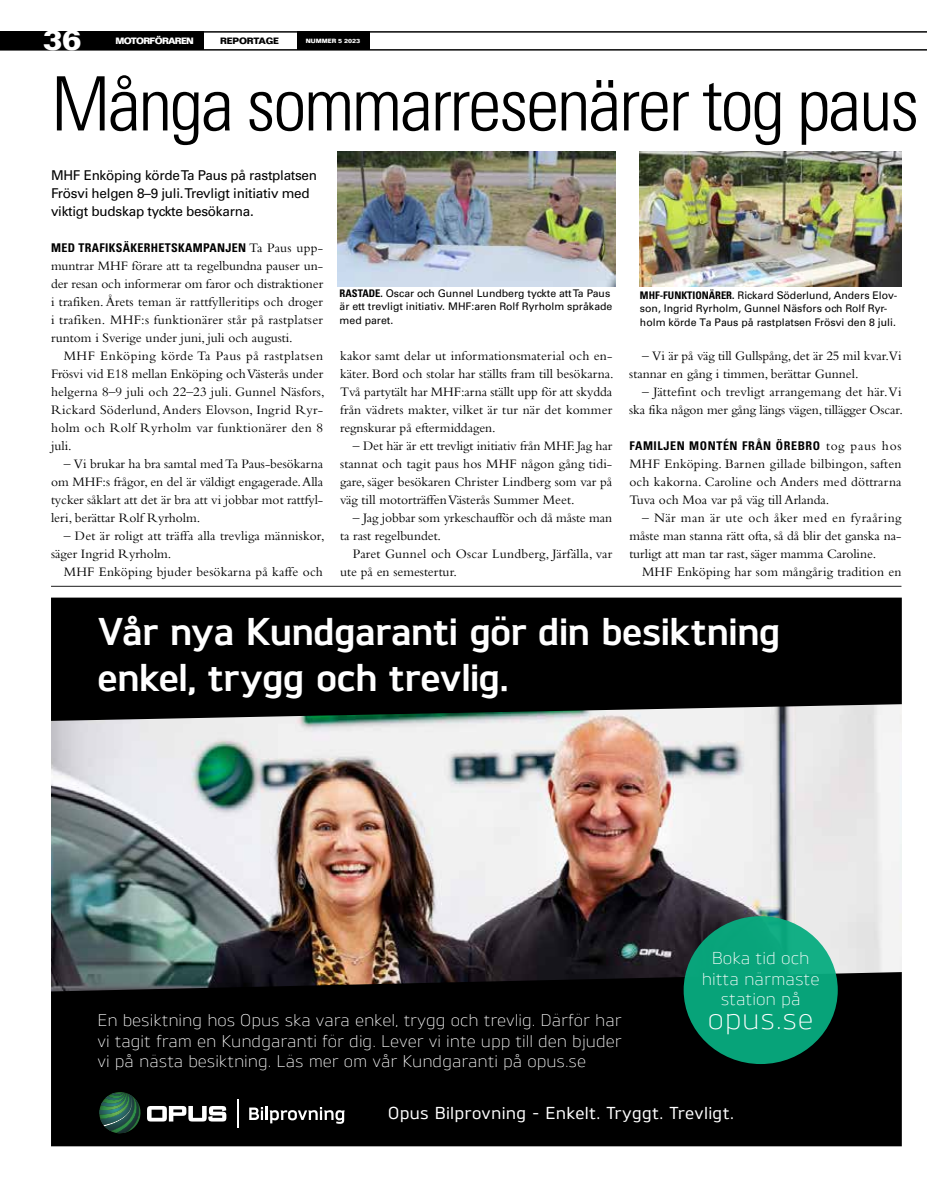
<style>
.page{position:relative;width:927px;height:1191px;background:#fff}
.page>*{position:absolute;margin:0;border:0;box-sizing:border-box;transform-origin:0 0}
.t1{font:300 condensed 75px "Univers LT Std";letter-spacing:-.03em;color:#000}
.t2{font:700 38.7px/46.5px "Brokman";letter-spacing:-.015em;color:#fff}
.t3{font:300 29.25px "Brokman";letter-spacing:.025em;color:#fff}
.t4{font:700 28.5px "Folio Std";color:#fff}
.t5{font:500 17.25px "Brokman";letter-spacing:.02em;color:#fff}
.t6{font:300 17.25px/20.2px "Brokman";color:#fff;text-align:center}
.t7{font:300 16.95px/20.4px "Brokman";color:#fff;text-align:justify}
.t8{font:13.5px/18px "Bembo Std";color:#000;text-align:justify}
.t9{font:13.5px/18px "Univers LT Std";letter-spacing:-.02em;color:#000}
.t10{font:700 condensed 12px "Univers LT Std";letter-spacing:.025em;color:#000}
.t11{font:700 condensed 12px "Univers LT Std";letter-spacing:.05em;color:#000}
.t12{font:10.5px/13.5px "Univers LT Std";color:#000}
.t13{font:700 9px "Folio Std";letter-spacing:-.08em;color:#fff}
.t14{font:700 9px "Folio Std";letter-spacing:-.02em;color:#000}
.t15{font:700 6px "Folio Std";color:#fff}
.s1{font-family:"Bembo Std";font-weight:400;font-stretch:normal;font-size:13.5px}
.s2{font-weight:700;font-stretch:condensed}
</style>
<div class="page">
<hr style="left:0;top:49px;width:927px;height:1px;background:#000">
<hr style="left:0;top:32px;width:927px;height:1px;background:#000">
<div style="left:297px;top:32px;width:72px;height:18px;background:#000"></div>
<div style="left:0;top:32px;width:204px;height:18px;background:#000"></div>
<img style="left:51px;top:721px;width:851px;height:251px">
<div style="left:51px;top:972px;width:851px;height:174px;background:#000"></div>
<svg style="left:51px;top:597px;width:851px;height:124px;background:#0e0f0e"></svg>
<div style="left:684px;top:916px;width:154px;height:148px;background:#07a379;border-radius:50%"></div>
<svg style="left:99px;top:1092px;width:127px;height:41px;background:#314039"></svg>
<svg style="left:237px;top:1099px;width:1px;height:28px"></svg>
<svg style="left:249px;top:1107px;width:14px;height:13px"></svg>
<hr style="left:265px;top:1106px;width:3px;height:14px;background:#fff">
<svg style="left:270px;top:1107px;width:75px;height:16px"></svg>
<hr style="left:51px;top:586px;width:850px;height:1px;background:#000">
<img style="left:337px;top:151px;width:279px;height:135px">
<img style="left:640px;top:151px;width:261px;height:135px">
<h3 class="t4" style="left:43px;top:22px;width:40px">36</h3>
<p class="t13" style="left:115px;top:35px;width:80px">MOTORFÖRAREN</p>
<p class="t14" style="left:220px;top:35px;width:60px">REPORTAGE</p>
<p class="t15" style="left:306px;top:37px;width:56px">NUMMER 5 2023</p>
<h1 class="t1" style="left:52px;top:59px;width:869px">Många sommarresenärer tog paus</h1>
<p class="t9" style="left:51px;top:166px;width:268px">MHF Enköping körde Ta Paus på rastplatsen<br>Frösvi helgen 8–9 juli. Trevligt initiativ med viktigt budskap tyckte besökarna.</p>
<p class="t10" style="left:51px;top:240px;width:274px">MED TRAFIKSÄKERHETSKAMPANJEN <span class="s1">Ta Paus upp-</span></p>
<p class="t8" style="left:51px;top:257px;width:274px">muntrar MHF förare att ta regelbundna pauser un&shy;der resan och informerar om faror och distraktioner i trafiken. Årets teman är rattfylleritips och droger i trafiken. MHF:s funktionärer står på rastplatser runtom i Sverige under juni, juli och augusti.</p>
<p class="t8" style="left:51px;top:346px;width:275px;text-indent:13px">MHF Enköping körde Ta Paus på rastplatsen Frösvi vid E18 mellan Enköping och Västerås under helgerna 8–9 juli och 22–23 juli. Gunnel Näsfors, Rickard Söderlund, Anders Elovson, Ingrid Ryr&shy;holm och Rolf Ryrholm var funktionärer den 8 juli.</p>
<p class="t8" style="left:51px;top:454px;width:274px;text-indent:13px">– Vi brukar ha bra samtal med Ta Paus-besökarna om MHF:s frågor, en del är väldigt engagerade. Alla tycker såklart att det är bra att vi jobbar mot rattfyl&shy;leri, berättar Rolf Ryrholm.</p>
<p class="t8" style="left:51px;top:526px;width:275px;text-indent:13px">– Det är roligt att träffa alla trevliga människor, säger Ingrid Ryrholm.</p>
<p class="t8" style="left:64px;top:562px;width:261px">MHF Enköping bjuder besökarna på kaffe och</p>
<p class="t12" style="left:340px;top:286px;width:274px"><span class="s2">RASTADE.</span> Oscar och Gunnel Lundberg tyckte att Ta Paus är ett trevligt initiativ. MHF:aren Rolf Ryrholm språkade med paret.</p>
<p class="t12" style="left:640px;top:288px;width:259px"><span class="s2">MHF-FUNKTIONÄRER.</span> Rickard Söderlund, Anders Elov&shy;son, Ingrid Ryrholm, Gunnel Näsfors och Rolf Ryr&shy;holm körde Ta Paus på rastplatsen Frösvi den 8 juli.</p>
<p class="t8" style="left:340px;top:346px;width:275px">kakor samt delar ut informationsmaterial och en&shy;käter. Bord och stolar har ställts fram till besökarna.<br>Två partytält har MHF:arna ställt upp för att skydda från vädrets makter, vilket är tur när det kommer regnskurar på eftermiddagen.</p>
<p class="t8" style="left:340px;top:436px;width:274px;text-indent:13px">– Det här är ett trevligt initiativ från MHF. Jag har stannat och tagit paus hos MHF någon gång tidi&shy;gare, säger besökaren Christer Lindberg som var på väg till motorträffen Västerås Summer Meet.</p>
<p class="t8" style="left:340px;top:508px;width:274px;text-indent:13px">– Jag jobbar som yrkeschaufför och då måste man ta rast regelbundet.</p>
<p class="t8" style="left:340px;top:544px;width:274px;text-indent:13px">Paret Gunnel och Oscar Lundberg, Järfälla, var ute på en semestertur.</p>
<p class="t8" style="left:629px;top:346px;width:274px;text-indent:13px">– Vi är på väg till Gullspång, det är 25 mil kvar.Vi stannar en gång i timmen, berättar Gunnel.</p>
<p class="t8" style="left:629px;top:382px;width:275px;text-align:right">– Jättefint och trevligt arrangemang det här. Vi ska fika någon mer gång längs vägen, tillägger Oscar.</p>
<p class="t11" style="left:629px;top:438px;width:274px">FAMILJEN MONTÉN FRÅN ÖREBRO <span class="s1">tog paus hos</span></p>
<p class="t8" style="left:629px;top:455px;width:274px">MHF Enköping. Barnen gillade bilbingon, saften och kakorna. Caroline och Anders med döttrarna Tuva och Moa var på väg till Arlanda.</p>
<p class="t8" style="left:629px;top:509px;width:274px;text-indent:13px">– När man är ute och åker med en fyraåring måste man stanna rätt ofta, så då blir det ganska na&shy;turligt att man tar rast, säger mamma Caroline.</p>
<p class="t8" style="left:642px;top:562px;width:261px">MHF Enköping har som mångårig tradition en</p>
<h2 class="t2" style="left:98px;top:605px;width:685px">Vår nya Kundgaranti gör din besiktning enkel, trygg och trevlig.</h2>
<p class="t7" style="left:98px;top:1009px;width:526px">En besiktning hos Opus ska vara enkel, trygg och trevlig. Därför har vi tagit fram en Kundgaranti för dig. Lever vi inte upp till den bjuder vi på nästa besiktning. Läs mer om vår Kundgaranti på opus.se</p>
<p class="t6" style="left:702px;top:947px;width:119px">Boka tid och hitta närmaste station på</p>
<h3 class="t3" style="left:708px;top:1000px;width:107px">opus.se</h3>
<p class="t5" style="left:388px;top:1102px;width:347px">Opus Bilprovning - Enkelt. Tryggt. Trevligt.</p>
</div>
